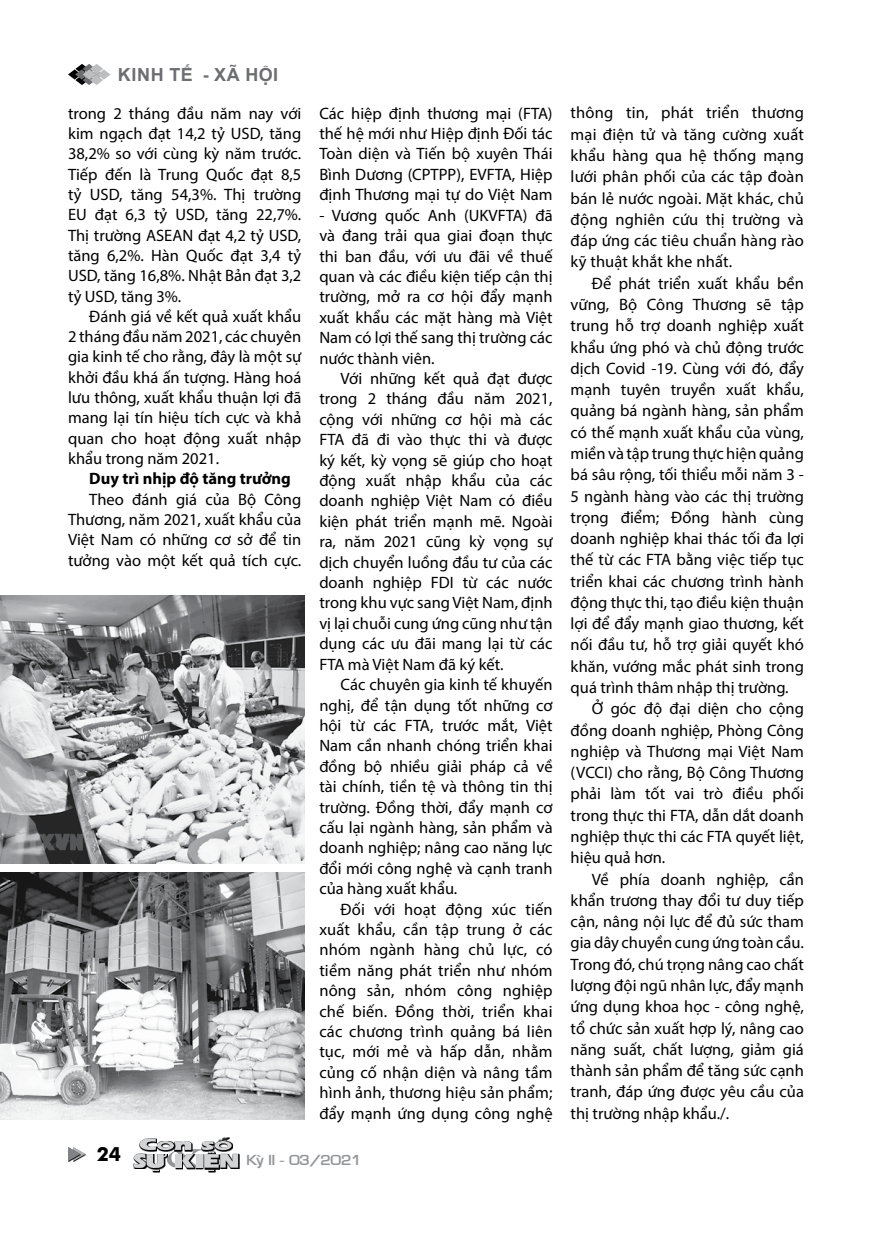
<style>
.page{position:relative;width:872px;height:1234px;background:#fff}
.page>*{position:absolute;margin:0;border:0;box-sizing:border-box;transform-origin:0 0}
.t1{font:700 19.5px "Futura";color:#000}
.t2{font:700 18px "Arial";letter-spacing:.035em;color:#6d6e71}
.t3{font:16.5px/20.4px "Myriad Pro";color:#000;text-align:justify}
.t4{font:700 16.5px "Myriad Pro";color:#000}
.t5{font:13.5px "VNI Eurasia Bold";color:#939598;scale:1.1 1}
</style>
<div class="page">
<svg style="left:68px;top:64px;width:43px;height:21px"></svg>
<svg style="left:68px;top:1147px;width:17px;height:13px"></svg>
<svg style="left:238px;top:1153px;width:1px;height:15px"></svg>
<svg style="left:133px;top:1137px;width:105px;height:34px"></svg>
<img style="left:0;top:595px;width:304px;height:268px">
<img style="left:0;top:872px;width:304px;height:246px">
<p class="t2" style="left:118px;top:62px;width:162px">KINH TẾ - XÃ HỘI</p>
<p class="t3" style="left:68px;top:103px;width:235px">trong 2 tháng đầu năm nay với kim ngạch đạt 14,2 tỷ USD, tăng 38,2% so với cùng kỳ năm trước.<br>Tiếp đến là Trung Quốc đạt 8,5 tỷ USD, tăng 54,3%. Thị trường EU đạt 6,3 tỷ USD, tăng 22,7%.<br>Thị trường ASEAN đạt 4,2 tỷ USD, tăng 6,2%. Hàn Quốc đạt 3,4 tỷ USD, tăng 16,8%. Nhật Bản đạt 3,2 tỷ USD, tăng 3%.</p>
<p class="t3" style="left:68px;top:306px;width:235px;text-indent:21px">Đánh giá về kết quả xuất khẩu 2 tháng đầu năm 2021, các chuyên gia kinh tế cho rằng, đây là một sự khởi đầu khá ấn tượng. Hàng hoá lưu thông, xuất khẩu thuận lợi đã mang lại tín hiệu tích cực và khả quan cho hoạt động xuất nhập khẩu trong năm 2021.</p>
<p class="t4" style="left:89px;top:468px;width:203px">Duy trì nhịp độ tăng trưởng</p>
<p class="t3" style="left:68px;top:488px;width:235px;text-indent:21px">Theo đánh giá của Bộ Công Thương, năm 2021, xuất khẩu của Việt Nam có những cơ sở để tin tưởng vào một kết quả tích cực.</p>
<p class="t3" style="left:319px;top:103px;width:235px">Các hiệp định thương mại (FTA) thế hệ mới như Hiệp định Đối tác Toàn diện và Tiến bộ xuyên Thái Bình Dương (CPTPP), EVFTA, Hiệp định Thương mại tự do Việt Nam</p>
<p class="t3" style="left:319px;top:205px;width:235px">- Vương quốc Anh (UKVFTA) đã và đang trải qua giai đoạn thực thi ban đầu, với ưu đãi về thuế quan và các điều kiện tiếp cận thị trường, mở ra cơ hội đẩy mạnh xuất khẩu các mặt hàng mà Việt Nam có lợi thế sang thị trường các nước thành viên.</p>
<p class="t3" style="left:319px;top:368px;width:235px;text-indent:21px">Với những kết quả đạt được trong 2 tháng đầu năm 2021, cộng với những cơ hội mà các FTA đã đi vào thực thi và được ký kết, kỳ vọng sẽ giúp cho hoạt động xuất nhập khẩu của các doanh nghiệp Việt Nam có điều kiện phát triển mạnh mẽ. Ngoài ra, năm 2021 cũng kỳ vọng sự dịch chuyển luồng đầu tư của các doanh nghiệp FDI từ các nước trong khu vực sang Việt Nam, định vị lại chuỗi cung ứng cũng như tận dụng các ưu đãi mang lại từ các FTA mà Việt Nam đã ký kết.</p>
<p class="t3" style="left:319px;top:674px;width:235px;text-indent:21px">Các chuyên gia kinh tế khuyến nghị, để tận dụng tốt những cơ hội từ các FTA, trước mắt, Việt Nam cần nhanh chóng triển khai đồng bộ nhiều giải pháp cả về tài chính, tiền tệ và thông tin thị trường. Đồng thời, đẩy mạnh cơ cấu lại ngành hàng, sản phẩm và doanh nghiệp; nâng cao năng lực đổi mới công nghệ và cạnh tranh của hàng xuất khẩu.</p>
<p class="t3" style="left:319px;top:898px;width:235px;text-indent:21px">Đối với hoạt động xúc tiến xuất khẩu, cần tập trung ở các nhóm ngành hàng chủ lực, có tiềm năng phát triển như nhóm nông sản, nhóm công nghiệp chế biến. Đồng thời, triển khai các chương trình quảng bá liên tục, mới mẻ và hấp dẫn, nhằm củng cố nhận diện và nâng tầm hình ảnh, thương hiệu sản phẩm; đẩy mạnh ứng dụng công nghệ</p>
<p class="t1" style="left:97px;top:1139px;width:26px">24</p>
<p class="t5" style="left:247px;top:1150px;width:106px">KyøII - 03/2021</p>
<p class="t3" style="left:570px;top:102px;width:235px;line-height:21.3px">thông tin, phát triển thương mại điện tử và tăng cường xuất khẩu hàng qua hệ thống mạng lưới phân phối của các tập đoàn bán lẻ nước ngoài. Mặt khác, chủ động nghiên cứu thị trường và đáp ứng các tiêu chuẩn hàng rào kỹ thuật khắt khe nhất.</p>
<p class="t3" style="left:592px;top:272px;width:213px">Để phát triển xuất khẩu bền</p>
<p class="t3" style="left:570px;top:294px;width:235px">vững, Bộ Công Thương sẽ tập</p>
<p class="t3" style="left:570px;top:315px;width:235px">trung hỗ trợ doanh nghiệp xuất</p>
<p class="t3" style="left:570px;top:336px;width:235px">khẩu ứng phó và chủ động trước</p>
<p class="t3" style="left:570px;top:358px;width:235px">dịch Covid -19. Cùng với đó, đẩy</p>
<p class="t3" style="left:570px;top:379px;width:235px">mạnh tuyên truyền xuất khẩu,</p>
<p class="t3" style="left:570px;top:400px;width:235px">quảng bá ngành hàng, sản phẩm</p>
<p class="t3" style="left:570px;top:421px;width:235px">có thế mạnh xuất khẩu của vùng,</p>
<p class="t3" style="left:570px;top:443px;width:235px">miền và tập trung thực hiện quảng</p>
<p class="t3" style="left:570px;top:464px;width:235px">bá sâu rộng, tối thiểu mỗi năm 3 -</p>
<p class="t3" style="left:570px;top:485px;width:235px">5 ngành hàng vào các thị trường</p>
<p class="t3" style="left:570px;top:506px;width:235px">trọng điểm; Đồng hành cùng</p>
<p class="t3" style="left:570px;top:528px;width:235px">doanh nghiệp khai thác tối đa lợi</p>
<p class="t3" style="left:570px;top:549px;width:235px">thế từ các FTA bằng việc tiếp tục</p>
<p class="t3" style="left:570px;top:570px;width:235px">triển khai các chương trình hành</p>
<p class="t3" style="left:570px;top:591px;width:235px">động thực thi, tạo điều kiện thuận</p>
<p class="t3" style="left:570px;top:613px;width:235px">lợi để đẩy mạnh giao thương, kết</p>
<p class="t3" style="left:570px;top:634px;width:235px">nối đầu tư, hỗ trợ giải quyết khó</p>
<p class="t3" style="left:570px;top:655px;width:235px">khăn, vướng mắc phát sinh trong</p>
<p class="t3" style="left:570px;top:677px;width:220px">quá trình thâm nhập thị trường.</p>
<p class="t3" style="left:592px;top:698px;width:213px">Ở góc độ đại diện cho cộng</p>
<p class="t3" style="left:570px;top:719px;width:235px">đồng doanh nghiệp, Phòng Công</p>
<p class="t3" style="left:570px;top:740px;width:235px">nghiệp và Thương mại Việt Nam</p>
<p class="t3" style="left:570px;top:762px;width:235px">(VCCI) cho rằng, Bộ Công Thương</p>
<p class="t3" style="left:570px;top:783px;width:235px">phải làm tốt vai trò điều phối</p>
<p class="t3" style="left:570px;top:804px;width:235px">trong thực thi FTA, dẫn dắt doanh</p>
<p class="t3" style="left:570px;top:825px;width:235px">nghiệp thực thi các FTA quyết liệt,</p>
<p class="t3" style="left:570px;top:847px;width:96px">hiệu quả hơn.</p>
<p class="t3" style="left:592px;top:868px;width:213px">Về phía doanh nghiệp, cần</p>
<p class="t3" style="left:570px;top:889px;width:235px">khẩn trương thay đổi tư duy tiếp</p>
<p class="t3" style="left:570px;top:911px;width:235px">cận, nâng nội lực để đủ sức tham</p>
<p class="t3" style="left:570px;top:932px;width:235px">gia dây chuyền cung ứng toàn cầu.</p>
<p class="t3" style="left:570px;top:953px;width:235px">Trong đó, chú trọng nâng cao chất</p>
<p class="t3" style="left:570px;top:974px;width:235px">lượng đội ngũ nhân lực, đẩy mạnh</p>
<p class="t3" style="left:570px;top:996px;width:235px">ứng dụng khoa học - công nghệ,</p>
<p class="t3" style="left:570px;top:1017px;width:235px">tổ chức sản xuất hợp lý, nâng cao</p>
<p class="t3" style="left:570px;top:1038px;width:235px">năng suất, chất lượng, giảm giá</p>
<p class="t3" style="left:570px;top:1059px;width:235px">thành sản phẩm để tăng sức cạnh</p>
<p class="t3" style="left:570px;top:1081px;width:235px">tranh, đáp ứng được yêu cầu của</p>
<p class="t3" style="left:570px;top:1102px;width:160px">thị trường nhập khẩu./.</p>
</div>
